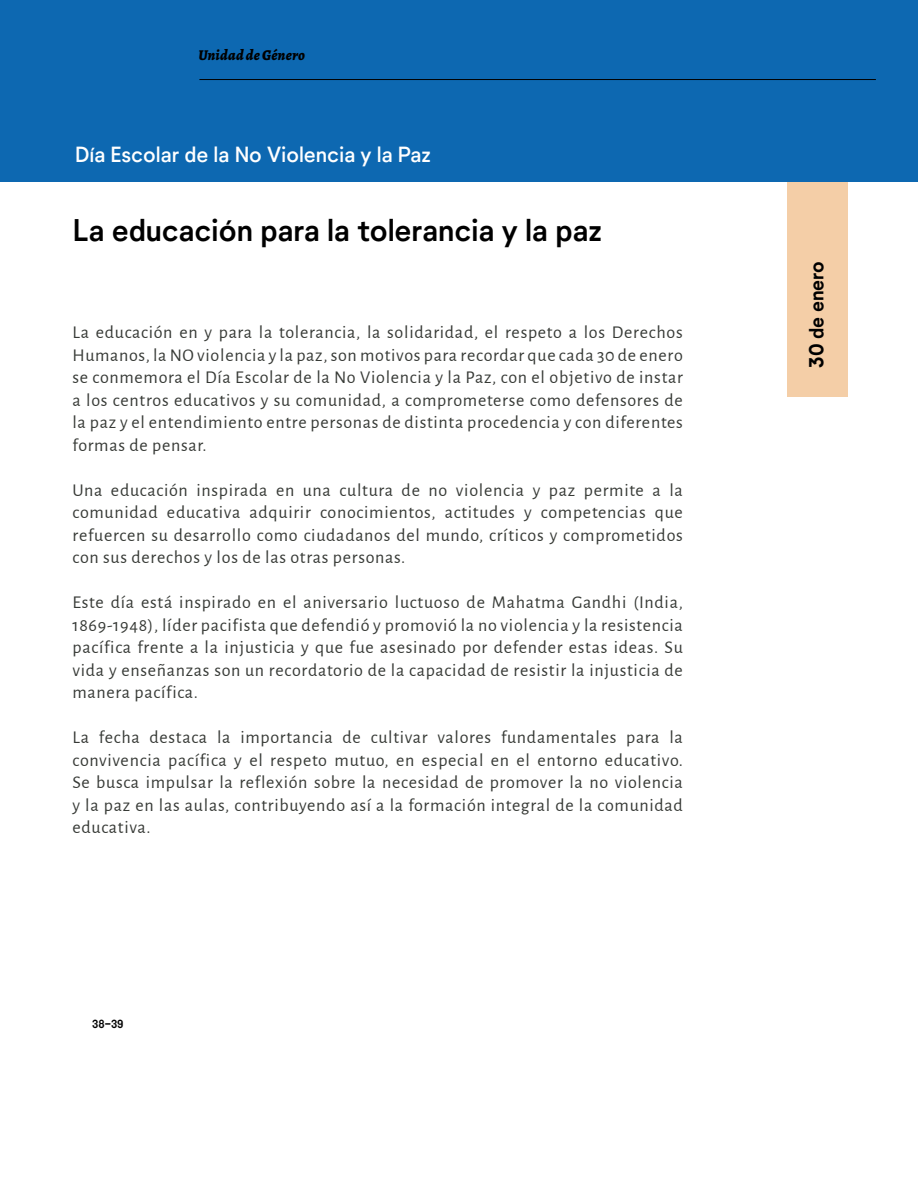
<style>
.page{position:relative;width:918px;height:1188px;background:#fff}
.page>*{position:absolute;margin:0;border:0;box-sizing:border-box;transform-origin:0 0}
.t1{font:600 30px "Neutrif Studio";color:#000}
.t2{font:500 21px "Neutrif Studio";color:#fff}
.t3{font:700 19.5px "Neutrif Studio";color:#000}
.t4{font:18px/22.5px "Alegreya Sans";letter-spacing:.04em;color:#373a36;text-align:justify}
.t5{font:italic 800 15px "Alegreya";letter-spacing:.015em;color:#000}
.t6{font:700 12px "Miter";color:#000}
</style>
<div class="page">
<div style="left:787px;top:180px;width:60px;height:217px;background:#f4cea7"></div>
<div style="left:0;top:0;width:918px;height:181px;background:#0d68b1"></div>
<hr style="left:199px;top:79px;width:677px;height:1px;background:#000">
<p class="t5" style="left:198px;top:44px;width:108px">Unidad de Género</p>
<p class="t2" style="left:75px;top:142px;width:357px">Día Escolar de la No Violencia y la Paz</p>
<h1 class="t1" style="left:73px;top:212px;width:531px">La educación para la tolerancia y la paz</h1>
<p class="t4" style="left:72px;top:320px;width:612px">La educación en y para la tolerancia, la solidaridad, el respeto a los Derechos Humanos, la NO violencia y la paz, son motivos para recordar que cada 30 de enero se conmemora el Día Escolar de la No Violencia y la Paz, con el objetivo de instar a los centros educativos y su comunidad, a comprometerse como defensores de la paz y el entendimiento entre personas de distinta procedencia y con diferentes formas de pensar.</p>
<p class="t4" style="left:72px;top:478px;width:612px">Una educación inspirada en una cultura de no violencia y paz permite a la comunidad educativa adquirir conocimientos, actitudes y competencias que refuercen su desarrollo como ciudadanos del mundo, críticos y comprometidos con sus derechos y los de las otras personas.</p>
<p class="t4" style="left:72px;top:590px;width:612px">Este día está inspirado en el aniversario luctuoso de Mahatma Gandhi (India, 1869-1948), líder pacifista que defendió y promovió la no violencia y la resistencia pacífica frente a la injusticia y que fue asesinado por defender estas ideas. Su vida y enseñanzas son un recordatorio de la capacidad de resistir la injusticia de manera pacífica.</p>
<p class="t4" style="left:72px;top:725px;width:612px">La fecha destaca la importancia de cultivar valores fundamentales para la convivencia pacífica y el respeto mutuo, en especial en el entorno educativo.<br>Se busca impulsar la reflexión sobre la necesidad de promover la no violencia y la paz en las aulas, contribuyendo así a la formación integral de la comunidad educativa.</p>
<p class="t6" style="left:92px;top:1017px;width:33px">38-39</p>
<p class="t3" style="left:805px;top:368px;width:108px;rotate:-90deg">30 de enero</p>
</div>
